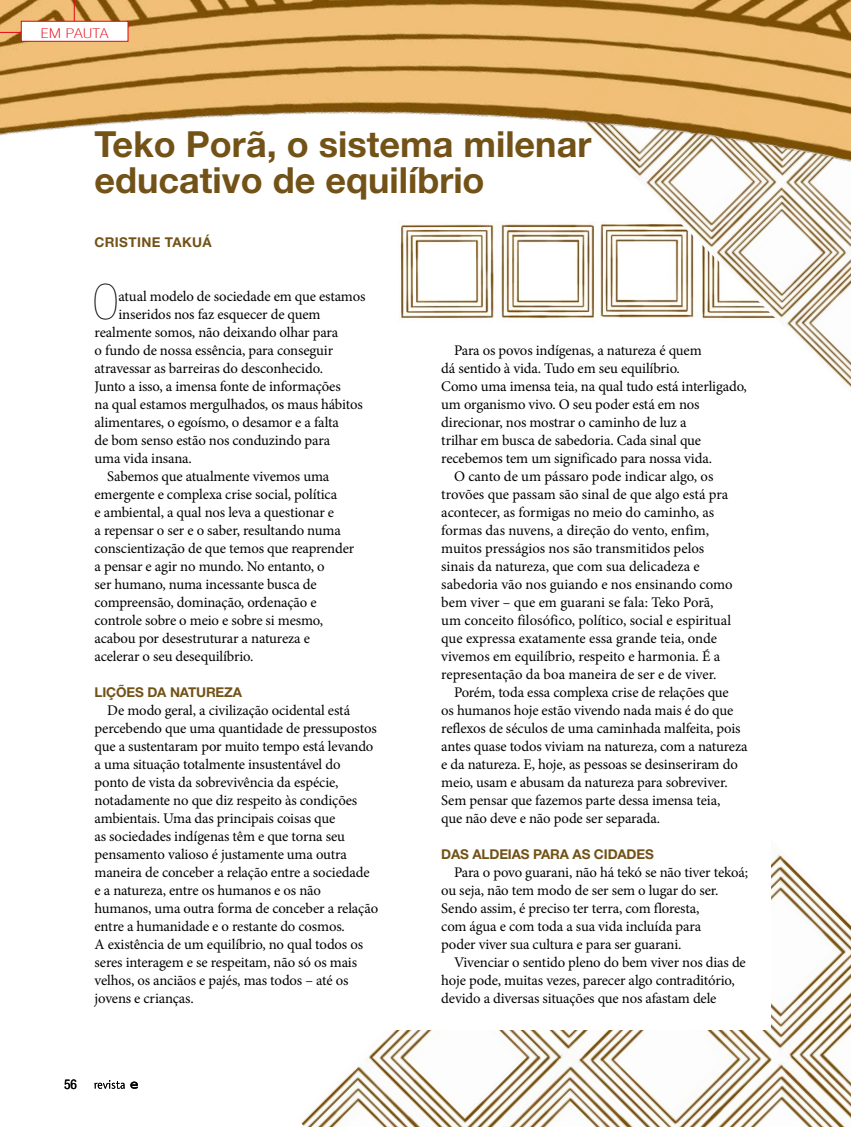
<style>
.page{position:relative;width:851px;height:1127px;background:#fff}
.page>*{position:absolute;margin:0;border:0;box-sizing:border-box;transform-origin:0 0}
.t1{font:200 condensed 48.9px "Helvetica Neue LT Std";color:#000}
.t2{font:700 36px/36px "Helvetica Neue LT Std";color:#725217}
.t3{font:14.7px/18px "Minion Pro";letter-spacing:-.01em;color:#000}
.t4{font:700 13.5px "Helvetica Neue LT Std";letter-spacing:-.01em;color:#725217}
.t5{font:700 13.5px "Helvetica Neue LT Std";letter-spacing:.025em;color:#725217}
.t6{font:100 condensed 13.5px "Helvetica Neue LT Std";letter-spacing:.025em;color:#e30613;scale:1.33 1}
.t7{font:condensed 13.5px "Helvetica Neue LT Std";color:#000}
</style>
<div class="page">
<img style="left:0;top:0;width:850px;height:387px">
<svg style="left:0;top:0;width:74px;height:33px;background:#d6a35c"></svg>
<div style="left:21px;top:21px;width:107px;height:21px;background:#fff;border:1px solid #e30613"></div>
<svg style="left:94px;top:1080px;width:44px;height:9px"></svg>
<img style="left:301px;top:847px;width:549px;height:280px">
<div style="left:385px;top:589px;width:385px;height:440px;background:#fff"></div>
<p class="t6" style="left:41px;top:25px;width:52px">EM PAUTA</p>
<h2 class="t2" style="left:94px;top:125px;width:498px">Teko Porã, o sistema milenar educativo de equilíbrio</h2>
<p class="t5" style="left:94px;top:234px;width:119px">CRISTINE TAKUÁ</p>
<h1 class="t1" style="left:93px;top:275px;width:27px">O</h1>
<p class="t3" style="left:118px;top:287px;width:248px">atual modelo de sociedade em que estamos</p>
<p class="t3" style="left:118px;top:305px;width:204px">inseridos nos faz esquecer de quem</p>
<p class="t3" style="left:94px;top:323px;width:245px">realmente somos, não deixando olhar para</p>
<p class="t3" style="left:94px;top:341px;width:240px">o fundo de nossa essência, para conseguir</p>
<p class="t3" style="left:94px;top:359px;width:230px">atravessar as barreiras do desconhecido.</p>
<p class="t3" style="left:94px;top:377px;width:248px">Junto a isso, a imensa fonte de informações</p>
<p class="t3" style="left:94px;top:395px;width:270px">na qual estamos mergulhados, os maus hábitos</p>
<p class="t3" style="left:94px;top:413px;width:246px">alimentares, o egoísmo, o desamor e a falta</p>
<p class="t3" style="left:94px;top:431px;width:237px">de bom senso estão nos conduzindo para</p>
<p class="t3" style="left:94px;top:449px;width:99px">uma vida insana.</p>
<p class="t3" style="left:107px;top:467px;width:223px">Sabemos que atualmente vivemos uma</p>
<p class="t3" style="left:94px;top:485px;width:244px">emergente e complexa crise social, política</p>
<p class="t3" style="left:94px;top:503px;width:241px">e ambiental, a qual nos leva a questionar e</p>
<p class="t3" style="left:94px;top:521px;width:248px">a repensar o ser e o saber, resultando numa</p>
<p class="t3" style="left:94px;top:539px;width:261px">conscientização de que temos que reaprender</p>
<p class="t3" style="left:94px;top:557px;width:232px">a pensar e agir no mundo. No entanto, o</p>
<p class="t3" style="left:94px;top:575px;width:224px">ser humano, numa incessante busca de</p>
<p class="t3" style="left:94px;top:593px;width:224px">compreensão, dominação, ordenação e</p>
<p class="t3" style="left:94px;top:611px;width:230px">controle sobre o meio e sobre si mesmo,</p>
<p class="t3" style="left:94px;top:629px;width:217px">acabou por desestruturar a natureza e</p>
<p class="t3" style="left:94px;top:647px;width:160px">acelerar o seu desequilíbrio.</p>
<p class="t4" style="left:94px;top:684px;width:149px">LIÇÕES DA NATUREZA</p>
<p class="t3" style="left:94px;top:701px;width:285px;text-indent:13px">De modo geral, a civilização ocidental está percebendo que uma quantidade de pressupostos que a sustentaram por muito tempo está levando a uma situação totalmente insustentável do ponto de vista da sobrevivência da espécie, notadamente no que diz respeito às condições ambientais. Uma das principais coisas que<br>as sociedades indígenas têm e que torna seu pensamento valioso é justamente uma outra maneira de conceber a relação entre a sociedade e a natureza, entre os humanos e os não humanos, uma outra forma de conceber a relação entre a humanidade e o restante do cosmos.<br>A existência de um equilíbrio, no qual todos os seres interagem e se respeitam, não só os mais velhos, os anciãos e pajés, mas todos – até os jovens e crianças.</p>
<p class="t7" style="left:64px;top:1076px;width:14px">56</p>
<p class="t3" style="left:454px;top:341px;width:249px">Para os povos indígenas, a natureza é quem</p>
<p class="t3" style="left:441px;top:359px;width:240px">dá sentido à vida. Tudo em seu equilíbrio.</p>
<p class="t3" style="left:441px;top:377px;width:307px">Como uma imensa teia, na qual tudo está interligado,</p>
<p class="t3" style="left:441px;top:395px;width:260px">um organismo vivo. O seu poder está em nos</p>
<p class="t3" style="left:441px;top:413px;width:247px">direcionar, nos mostrar o caminho de luz a</p>
<p class="t3" style="left:441px;top:431px;width:261px">trilhar em busca de sabedoria. Cada sinal que</p>
<p class="t3" style="left:441px;top:449px;width:272px">recebemos tem um significado para nossa vida.</p>
<p class="t3" style="left:454px;top:467px;width:261px">O canto de um pássaro pode indicar algo, os</p>
<p class="t3" style="left:441px;top:485px;width:288px">trovões que passam são sinal de que algo está pra</p>
<p class="t3" style="left:441px;top:503px;width:274px">acontecer, as formigas no meio do caminho, as</p>
<p class="t3" style="left:441px;top:521px;width:269px">formas das nuvens, a direção do vento, enfim,</p>
<p class="t3" style="left:441px;top:539px;width:264px">muitos presságios nos são transmitidos pelos</p>
<p class="t3" style="left:441px;top:557px;width:260px">sinais da natureza, que com sua delicadeza e</p>
<p class="t3" style="left:441px;top:575px;width:293px">sabedoria vão nos guiando e nos ensinando como</p>
<p class="t3" style="left:441px;top:593px;width:274px">bem viver – que em guarani se fala: Teko Porã,</p>
<p class="t3" style="left:441px;top:611px;width:291px">um conceito filosófico, político, social e espiritual</p>
<p class="t3" style="left:441px;top:629px;width:277px">que expressa exatamente essa grande teia, onde</p>
<p class="t3" style="left:441px;top:647px;width:280px">vivemos em equilíbrio, respeito e harmonia. É a</p>
<p class="t3" style="left:441px;top:665px;width:277px">representação da boa maneira de ser e de viver.</p>
<p class="t3" style="left:454px;top:683px;width:276px">Porém, toda essa complexa crise de relações que</p>
<p class="t3" style="left:441px;top:701px;width:293px">os humanos hoje estão vivendo nada mais é do que</p>
<p class="t3" style="left:441px;top:719px;width:301px">reflexos de séculos de uma caminhada malfeita, pois</p>
<p class="t3" style="left:441px;top:737px;width:308px">antes quase todos viviam na natureza, com a natureza</p>
<p class="t3" style="left:441px;top:755px;width:298px">e da natureza. E, hoje, as pessoas se desinseriram do</p>
<p class="t3" style="left:441px;top:773px;width:288px">meio, usam e abusam da natureza para sobreviver.</p>
<p class="t3" style="left:441px;top:791px;width:280px">Sem pensar que fazemos parte dessa imensa teia,</p>
<p class="t3" style="left:441px;top:809px;width:220px">que não deve e não pode ser separada.</p>
<p class="t4" style="left:441px;top:846px;width:214px">DAS ALDEIAS PARA AS CIDADES</p>
<p class="t3" style="left:441px;top:863px;width:308px;text-indent:13px">Para o povo guarani, não há tekó se não tiver tekoá; ou seja, não tem modo de ser sem o lugar do ser.<br>Sendo assim, é preciso ter terra, com floresta,<br>com água e com toda a sua vida incluída para<br>poder viver sua cultura e para ser guarani.</p>
<p class="t3" style="left:441px;top:953px;width:306px;text-indent:13px">Vivenciar o sentido pleno do bem viver nos dias de hoje pode, muitas vezes, parecer algo contraditório, devido a diversas situações que nos afastam dele</p>
</div>
